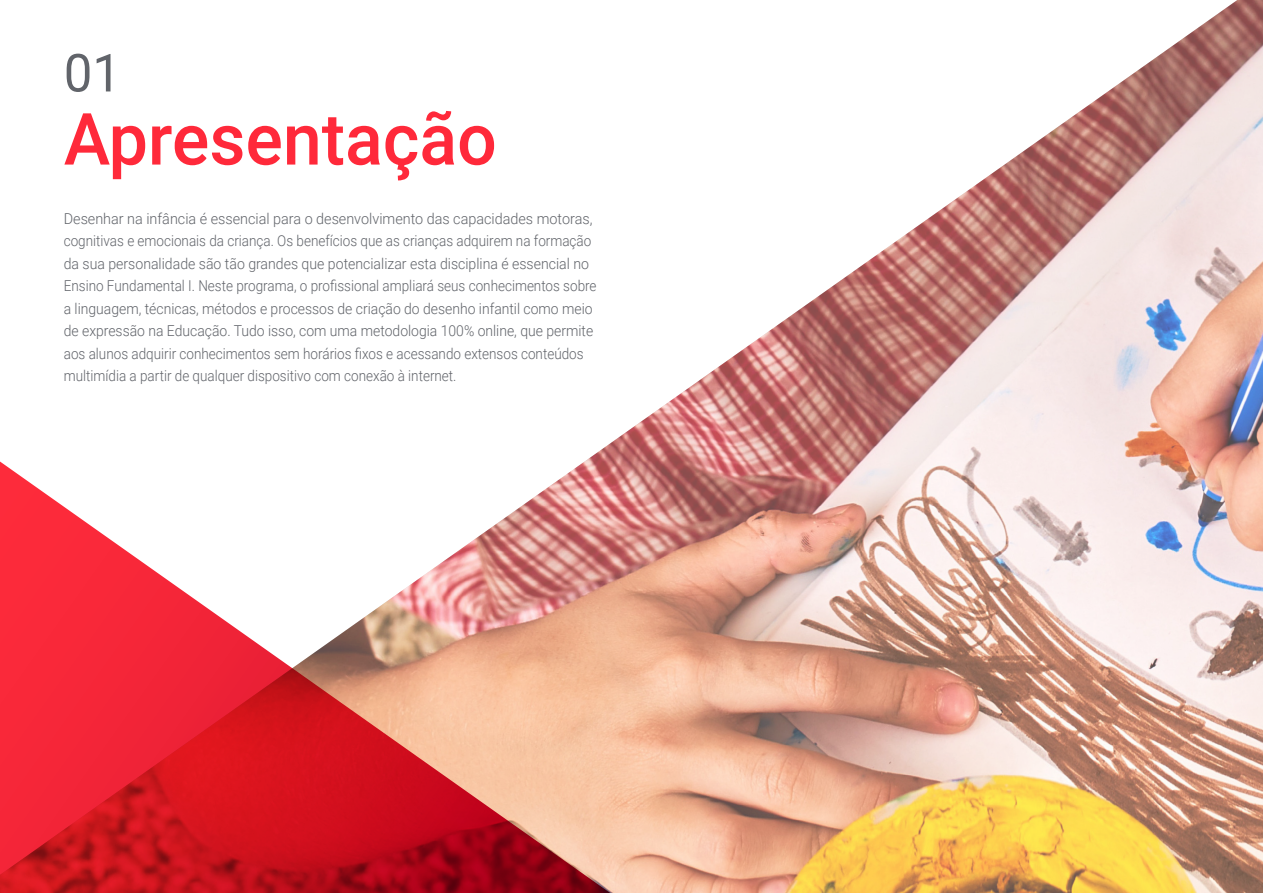
<style>
.page{position:relative;width:1263px;height:893px;background:#fff}
.page>*{position:absolute;margin:0;border:0;box-sizing:border-box;transform-origin:0 0}
.t1{font:500 72px "Roboto";color:#ff293a}
.t2{font:52.5px "Roboto";color:#61646a}
.t3{font:300 15px/22.5px "Roboto";color:#61646a;scale:.96 1}
</style>
<div class="page">
<img style="left:607px;top:0;width:656px;height:893px">
<svg style="left:0;top:446px;width:640px;height:447px"></svg>
<h2 class="t2" style="left:64px;top:36px;width:59px">01</h2>
<h1 class="t1" style="left:64px;top:89px;width:435px">Apresentação</h1>
<p class="t3" style="left:64px;top:207px;width:556px">Desenhar na infância é essencial para o desenvolvimento das capacidades motoras, cognitivas e emocionais da criança. Os benefícios que as crianças adquirem na formação da sua personalidade são tão grandes que potencializar esta disciplina é essencial no Ensino Fundamental I. Neste programa, o profissional ampliará seus conhecimentos sobre a linguagem, técnicas, métodos e processos de criação do desenho infantil como meio de expressão na Educação. Tudo isso, com uma metodologia 100% online, que permite aos alunos adquirir conhecimentos sem horários fixos e acessando extensos conteúdos multimídia a partir de qualquer dispositivo com conexão à internet.</p>
</div>
